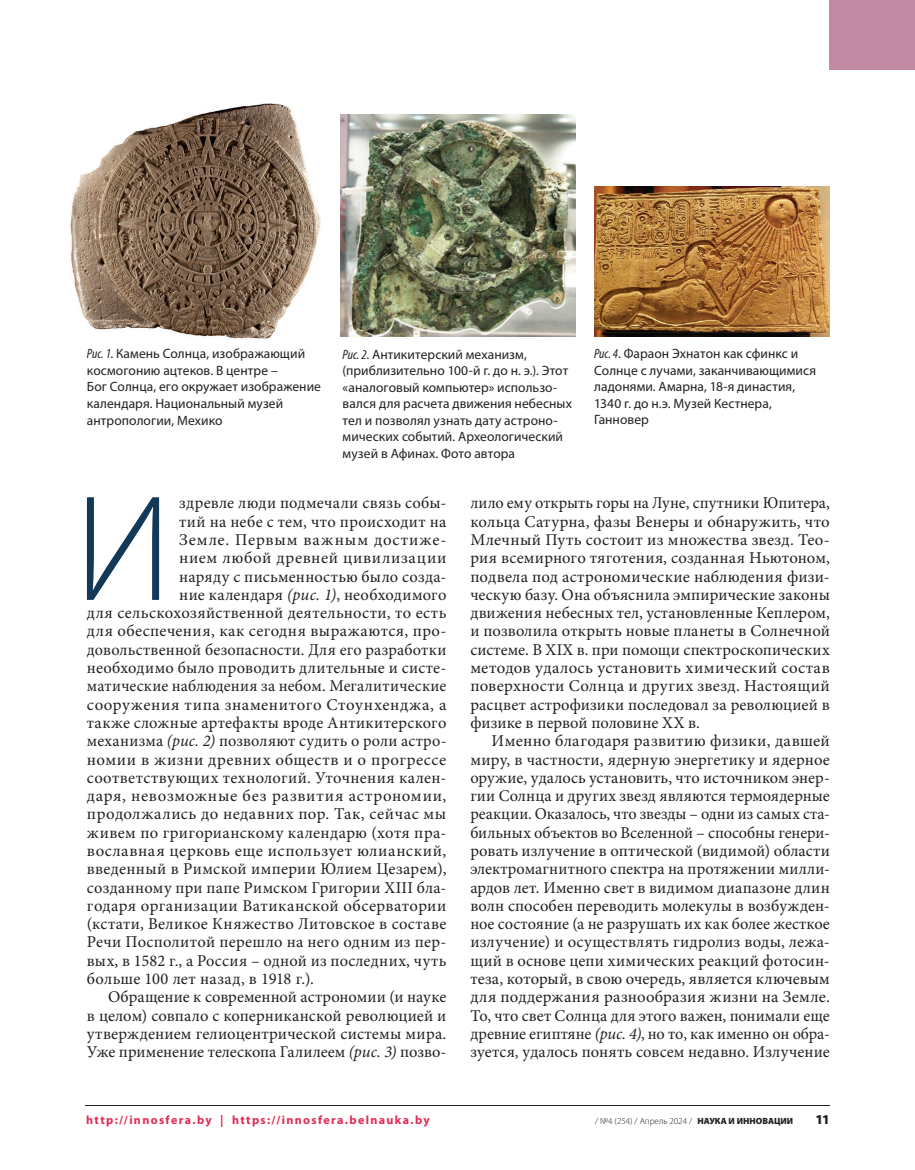
<style>
.page{position:relative;width:915px;height:1170px;background:#fff}
.page>*{position:absolute;margin:0;border:0;box-sizing:border-box;transform-origin:0 0}
.t1{font:300 152.1px "Myriad Pro";color:#123958}
.t2{font:16.5px/18.3px "Minion Pro";letter-spacing:.02em;color:#231f20;text-align:justify}
.t3{font:16.5px "Minion Pro";color:#231f20}
.t4{font:16.5px "Minion Pro";letter-spacing:.04em;color:#231f20}
.t5{font:16.5px "Minion Pro";letter-spacing:-.005em;color:#231f20}
.t6{font:16.5px "Minion Pro";letter-spacing:.055em;color:#231f20}
.t7{font:13.5px/16.5px "Myriad Pro";letter-spacing:.005em;color:#231f20}
.t8{font:900 13.5px "Myriad Pro";color:#231f20}
.t9{font:700 12px "Myriad Pro";letter-spacing:.115em;color:#e12b56}
.t10{font:300 9px "Myriad Pro";color:#231f20}
.s1{font-style:italic;font-stretch:condensed}
.s2{font-style:italic}
.s3{font-weight:900}
</style>
<div class="page">
<div style="left:829px;top:0;width:85px;height:70px;background:#c28ba3"></div>
<img style="left:70px;top:103px;width:250px;height:236px">
<img style="left:341px;top:115px;width:234px;height:222px">
<img style="left:594px;top:186px;width:235px;height:150px">
<hr style="left:85px;top:1104px;width:744px;height:1px;background:#231f20">
<p class="t7" style="left:87px;top:345px;width:235px"><span class="s1">Рис. 1</span>. Камень Солнца, изображающий космогонию ацтеков. В центре –<br>Бог Солнца, его окружает изображение календаря. Национальный музей антропологии, Мехико</p>
<p class="t7" style="left:594px;top:345px;width:223px"><span class="s1">Рис. 4</span>. Фараон Эхнатон как сфинкс и<br>Солнце с лучами, заканчивающимися ладонями. Амарна, 18-я династия,<br>1340 г. до н.э. Музей Кестнера,<br>Ганновер</p>
<p class="t7" style="left:342px;top:345px;width:231px"><span class="s1">Рис. 2</span>. Антикитерский механизм, (приблизительно 100-й г. до н. э.). Этот «аналоговый компьютер» использо&shy;вался для расчета движения небесных тел и позволял узнать дату астроно&shy;мических событий. Археологический музей в Афинах. Фото автора</p>
<h1 class="t1" style="left:74px;top:465px;width:99px">И</h1>
<p class="t2" style="left:179px;top:494px;width:269px">здревле люди подмечали связь собы-</p>
<p class="t2" style="left:179px;top:512px;width:268px">тий на небе с тем, что происходит на</p>
<p class="t6" style="left:179px;top:528px;width:268px">Земле. Первым важным достиже-</p>
<p class="t4" style="left:179px;top:547px;width:269px">нием любой древней цивилизации</p>
<p class="t2" style="left:179px;top:567px;width:268px">наряду с письменностью было созда-</p>
<p class="t2" style="left:179px;top:585px;width:269px">ние календаря <span class="s2">(рис. 1)</span>, необходимого</p>
<p class="t2" style="left:87px;top:603px;width:361px">для сельскохозяйственной деятельности, то есть</p>
<p class="t2" style="left:87px;top:622px;width:361px">для обеспечения, как сегодня выражаются, про-</p>
<p class="t2" style="left:87px;top:640px;width:361px">довольственной безопасности. Для его разработки</p>
<p class="t2" style="left:87px;top:658px;width:361px">необходимо было проводить длительные и систе-</p>
<p class="t2" style="left:87px;top:677px;width:361px">матические наблюдения за небом. Мегалитические</p>
<p class="t2" style="left:87px;top:695px;width:361px">сооружения типа знаменитого Стоунхенджа, а</p>
<p class="t2" style="left:87px;top:713px;width:361px">также сложные артефакты вроде Антикитерского</p>
<p class="t2" style="left:87px;top:731px;width:361px">механизма <span class="s2">(рис. 2)</span> позволяют судить о роли астро-</p>
<p class="t2" style="left:87px;top:750px;width:361px">номии в жизни древних обществ и о прогрессе</p>
<p class="t2" style="left:87px;top:768px;width:361px">соответствующих технологий. Уточнения кален-</p>
<p class="t4" style="left:87px;top:784px;width:361px">даря, невозможные без развития астрономии,</p>
<p class="t2" style="left:87px;top:805px;width:361px">продолжались до недавних пор. Так, сейчас мы</p>
<p class="t2" style="left:87px;top:823px;width:361px">живем по григорианскому календарю (хотя пра-</p>
<p class="t2" style="left:87px;top:841px;width:361px">вославная церковь еще использует юлианский,</p>
<p class="t2" style="left:87px;top:859px;width:361px">введенный в Римской империи Юлием Цезарем),</p>
<p class="t2" style="left:87px;top:878px;width:361px">созданному при папе Римском Григории XIII бла-</p>
<p class="t2" style="left:87px;top:896px;width:361px">годаря организации Ватиканской обсерватории</p>
<p class="t2" style="left:87px;top:914px;width:361px">(кстати, Великое Княжество Литовское в составе</p>
<p class="t2" style="left:87px;top:933px;width:361px">Речи Посполитой перешло на него одним из пер-</p>
<p class="t2" style="left:87px;top:951px;width:361px">вых, в 1582 г., а Россия – одной из последних, чуть</p>
<p class="t2" style="left:87px;top:969px;width:228px">больше 100 лет назад, в 1918 г.).</p>
<p class="t3" style="left:108px;top:985px;width:339px">Обращение к современной астрономии (и науке</p>
<p class="t3" style="left:87px;top:1004px;width:361px">в целом) совпало с коперниканской революцией и</p>
<p class="t2" style="left:87px;top:1024px;width:361px">утверждением гелиоцентрической системы мира.</p>
<p class="t5" style="left:87px;top:1040px;width:361px">Уже применение телескопа Галилеем <span class="s2">(рис. 3)</span> позво-</p>
<p class="t2" style="left:470px;top:494px;width:361px">лило ему открыть горы на Луне, спутники Юпитера, кольца Сатурна, фазы Венеры и обнаружить, что Млечный Путь состоит из множества звезд. Тео&shy;рия всемирного тяготения, созданная Ньютоном, подвела под астрономические наблюдения физи&shy;ческую базу. Она объяснила эмпирические законы движения небесных тел, установленные Кеплером, и позволила открыть новые планеты в Солнечной системе. В XIX в. при помощи спектроскопических методов удалось установить химический состав поверхности Солнца и других звезд. Настоящий расцвет астрофизики последовал за революцией в физике в первой половине XX в.</p>
<p class="t2" style="left:470px;top:731px;width:361px;text-indent:21px">Именно благодаря развитию физики, давшей миру, в частности, ядерную энергетику и ядерное оружие, удалось установить, что источником энер&shy;гии Солнца и других звезд являются термоядерные реакции. Оказалось, что звезды – одни из самых ста&shy;бильных объектов во Вселенной – способны генери&shy;ровать излучение в оптической (видимой) области электромагнитного спектра на протяжении милли&shy;ардов лет. Именно свет в видимом диапазоне длин волн способен переводить молекулы в возбужден&shy;ное состояние (а не разрушать их как более жесткое излучение) и осуществлять гидролиз воды, лежа&shy;щий в основе цепи химических реакций фотосин&shy;теза, который, в свою очередь, является ключевым для поддержания разнообразия жизни на Земле.<br>То, что свет Солнца для этого важен, понимали еще древние египтяне <span class="s2">(рис. 4)</span>, но то, как именно он обра&shy;зуется, удалось понять совсем недавно. Излучение</p>
<p class="t9" style="left:86px;top:1112px;width:345px">http://innosfera.by | https://innosfera.belnauka.by</p>
<p class="t10" style="left:595px;top:1116px;width:199px">/ №4 (254) / Апрель 2024 / <span class="s3">НАУКА И ИННОВАЦИИ</span></p>
<p class="t8" style="left:815px;top:1112px;width:16px">11</p>
</div>
